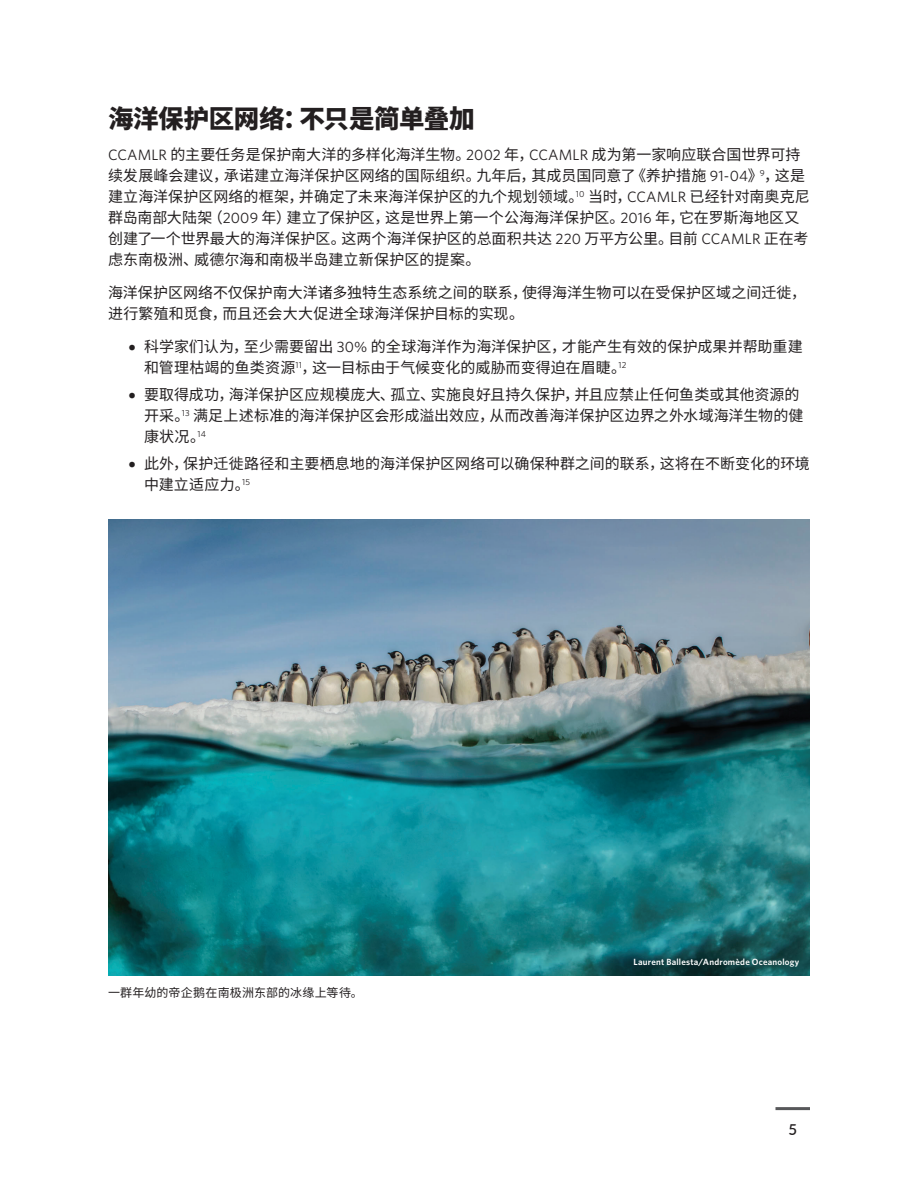
<style>
.page{position:relative;width:918px;height:1188px;background:#fff}
.page>*{position:absolute;margin:0;border:0;box-sizing:border-box;transform-origin:0 0}
.t1{font:900 25.5px "Noto Sans CJ Ksc";letter-spacing:-.015em;color:#231f20}
.Body{font:15px/21px "Noto Sans CJ Ksc";letter-spacing:.005em;color:#231f20}
.t2{font:600 15px "Lato";color:#231f20}
.Photo_caption{font:12px "Noto Sans CJ Ksc";letter-spacing:.015em;color:#231f20}
.t3{font:600 9px "Whitney";letter-spacing:.025em;color:#fff}
.s1{font-family:"Whitney"}
.s2{font-family:"Lato"}
</style>
<div class="page">
<hr style="left:776px;top:1107px;width:34px;height:3px;background:#57585a">
<img style="left:108px;top:519px;width:702px;height:456px">
<h1 class="t1" style="left:108px;top:105px;width:368px">海洋保护区网络：不只是简单叠加</h1>
<p class="Body" style="left:108px;top:144px;width:703px"><span class="s1">CCAMLR</span> 的主要任务是保护南大洋的多样化海洋生物。<span class="s1">2002</span> 年，<span class="s1">CCAMLR</span> 成为第一家响应联合国世界可持续发展峰会建议，承诺建立海洋保护区网络的国际组织。九年后，其成员国同意了《养护措施 <span class="s1">91-04</span>》<sup>9</sup>，这是建立海洋保护区网络的框架，并确定了未来海洋保护区的九个规划领域。<sup>10</sup> 当时，<span class="s1">CCAMLR</span> 已经针对南奥克尼群岛南部大陆架（<span class="s1">2009</span> 年）建立了保护区，这是世界上第一个公海海洋保护区。<span class="s1">2016</span> 年，它在罗斯海地区又创建了一个世界最大的海洋保护区。这两个海洋保护区的总面积共达 <span class="s1">220</span> 万平方公里。目前 <span class="s1">CCAMLR</span> 正在考虑东南极洲、威德尔海和南极半岛建立新保护区的提案。</p>
<p class="Body" style="left:108px;top:282px;width:700px">海洋保护区网络不仅保护南大洋诸多独特生态系统之间的联系，使得海洋生物可以在受保护区域之间迁徙，进行繁殖和觅食，而且还会大大促进全球海洋保护目标的实现。</p>
<p class="Body" style="left:144px;top:336px;width:660px;text-indent:-16px"><span class="s2">•</span> 科学家们认为，至少需要留出 <span class="s1">30%</span> 的全球海洋作为海洋保护区，才能产生有效的保护成果并帮助重建和管理枯竭的鱼类资源<sup>11</sup>，这一目标由于气候变化的威胁而变得迫在眉睫。<sup>12</sup></p>
<p class="Body" style="left:144px;top:384px;width:661px;text-indent:-16px"><span class="s2">•</span> 要取得成功，海洋保护区应规模庞大、孤立、实施良好且持久保护，并且应禁止任何鱼类或其他资源的开采。<sup>13</sup> 满足上述标准的海洋保护区会形成溢出效应，从而改善海洋保护区边界之外水域海洋生物的健康状况。<sup>14</sup></p>
<p class="Body" style="left:144px;top:453px;width:667px;text-indent:-16px"><span class="s2">•</span> 此外，保护迁徙路径和主要栖息地的海洋保护区网络可以确保种群之间的联系，这将在不断变化的环境中建立适应力。<sup>15</sup></p>
<p class="Photo_caption" style="left:108px;top:986px;width:256px">一群年幼的帝企鹅在南极洲东部的冰缘上等待。</p>
<p class="t3" style="left:634px;top:956px;width:167px">Laurent Ballesta/Andromède Oceanology</p>
<p class="t2" style="left:788px;top:1119px;width:10px">5</p>
</div>
